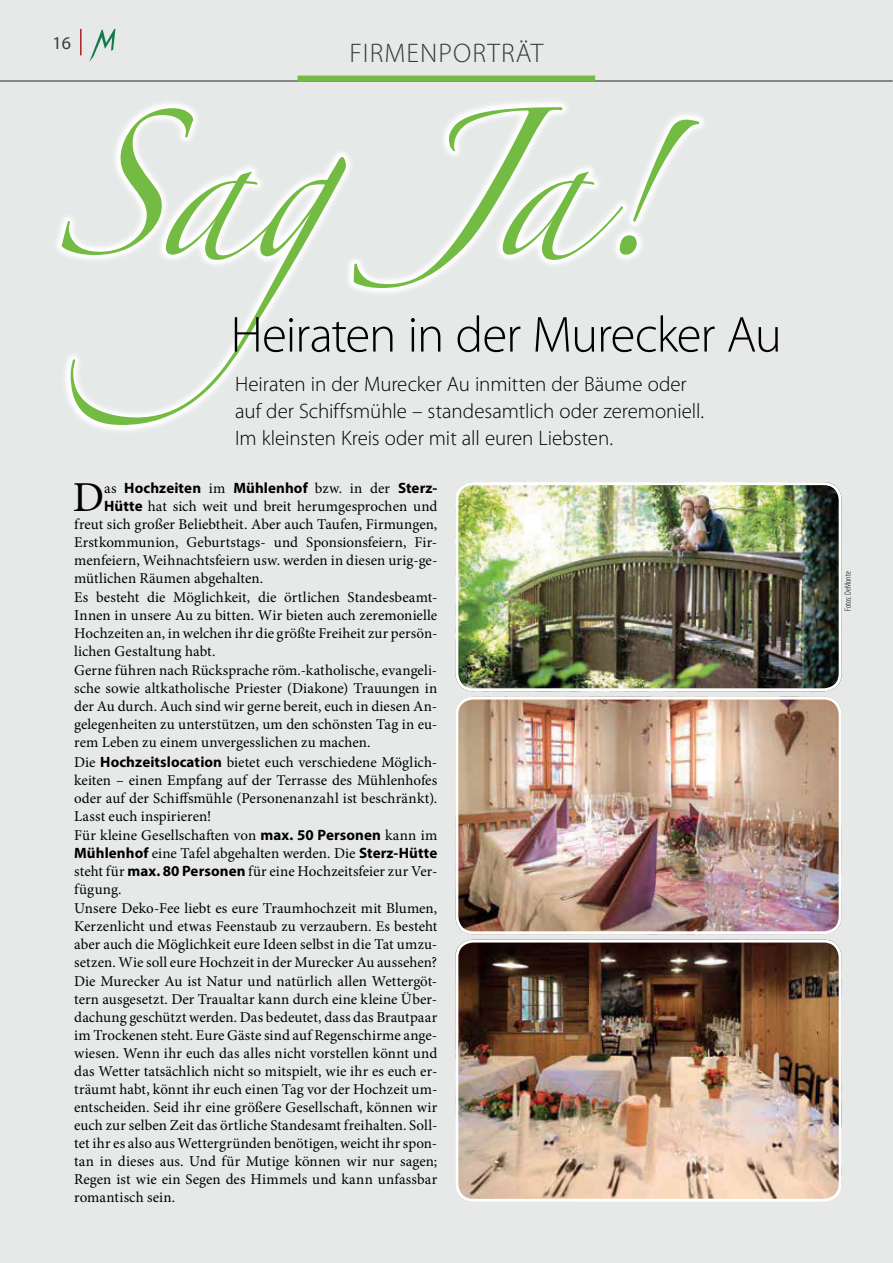
<style>
.page{position:relative;width:893px;height:1263px;background:#e6e9e8}
.page>*{position:absolute;margin:0;border:0;box-sizing:border-box;transform-origin:0 0}
.t1{font:130.8px "Zapfino";color:#74bb43}
.t2{font:300 51px "Myriad Pro";letter-spacing:-.02em;color:#000001}
.t3{font:42.6px "Minion Pro";color:#000001}
.t4{font:300 27px "Myriad Pro";letter-spacing:.04em;color:#373b3f}
.t5{font:300 21px/27px "Myriad Pro";letter-spacing:-.005em;color:#000001}
.t6{font:18px "Myriad Pro";color:#373b3f}
.t7{font:15px/18.1px "Minion Pro";color:#000001}
.t8{font:700 15px "Myriad Pro";letter-spacing:.005em;color:#000001}
.t9{font:300 condensed 9px "Myriad Pro";color:#000001}
.s1{font-family:"Minion Pro";font-weight:400}
.s2{font-family:"Myriad Pro";font-weight:700}
</style>
<div class="page">
<img style="left:455px;top:940px;width:387px;height:262px;border-radius:18px">
<div style="left:455px;top:940px;width:387px;height:262px;border:3px solid #fff;border-radius:16px"></div>
<img style="left:455px;top:482px;width:387px;height:209px;border-radius:18px">
<div style="left:455px;top:482px;width:387px;height:209px;border:3px solid #fff;border-radius:16px"></div>
<img style="left:455px;top:697px;width:387px;height:237px;border-radius:18px">
<div style="left:455px;top:697px;width:387px;height:237px;border:3px solid #fff;border-radius:16px"></div>
<hr style="left:0;top:80px;width:892px;height:2px;background:#373b3f">
<svg style="left:89px;top:29px;width:26px;height:33px"></svg>
<hr style="left:80px;top:29px;width:2px;height:26px;background:#af1e26">
<div style="left:298px;top:76px;width:297px;height:6px;background:#74bb43"></div>
<img style="left:57px;top:102px;width:647px;height:329px">
<p class="t6" style="left:53px;top:32px;width:20px">16</p>
<h3 class="t4" style="left:349px;top:43px;width:195px">FIRMENPOR T RÄT</h3>
<h1 class="t1" style="left:54px;top:131px;width:606px">SagJa!</h1>
<h2 class="t2" style="left:231px;top:315px;width:553px">Heiraten in der Murecker Au</h2>
<h3 class="t5" style="left:235px;top:371px;width:470px">Heiraten in der Murecker Au inmitten der Bäume oder auf der Schiffsmühle – standesamtlich oder zeremoniell.<br>Im kleinsten Kreis oder mit all euren Liebsten.</h3>
<h3 class="t3" style="left:73px;top:481px;width:33px">D</h3>
<p class="t8" style="left:104px;top:482px;width:335px"><span class="s1">as</span> Hochzeiten <span class="s1">im</span> Mühlenhof <span class="s1">bzw. in der</span> Sterz-</p>
<p class="t7" style="left:74px;top:498px;width:365px;text-indent:30px"><span class="s2">Hütte</span> hat sich weit und breit herumgesprochen und freut sich großer Beliebtheit. Aber auch Taufen, Firmungen, Erstkommunion, Geburtstags- und Sponsionsfeiern, Fir&shy;menfeiern, Weihnachtsfeiern usw. werden in diesen urig-ge&shy;mütlichen Räumen abgehalten.<br>Es besteht die Möglichkeit, die örtlichen Standesbeamt-Innen in unsere Au zu bitten. Wir bieten auch zeremonielle Hochzeiten an, in welchen ihr die größte Freiheit zur persön&shy;lichen Gestaltung habt.<br>Gerne führen nach Rücksprache röm.-katholische, evangeli&shy;sche sowie altkatholische Priester (Diakone) Trauungen in der Au durch. Auch sind wir gerne bereit, euch in diesen An&shy;gelegenheiten zu unterstützen, um den schönsten Tag in eu&shy;rem Leben zu einem unvergesslichen zu machen.<br>Die <span class="s2">Hochzeitslocation</span> bietet euch verschiedene Möglich&shy;keiten – einen Empfang auf der Terrasse des Mühlenhofes oder auf der Schiffsmühle (Personenanzahl ist beschränkt).<br>Lasst euch inspirieren!<br>Für kleine Gesellschaften von <span class="s2">max. 50 Personen</span> kann im <span class="s2">Mühlenhof</span> eine Tafel abgehalten werden. Die <span class="s2">Sterz-Hütte </span>steht für <span class="s2">max. 80 Personen</span> für eine Hochzeitsfeier zur Ver&shy;fügung.<br>Unsere Deko-Fee liebt es eure Traumhochzeit mit Blumen, Kerzenlicht und etwas Feenstaub zu verzaubern. Es besteht aber auch die Möglichkeit eure Ideen selbst in die Tat umzu&shy;setzen. Wie soll eure Hochzeit in der Murecker Au aussehen?<br>Die Murecker Au ist Natur und natürlich allen Wettergöt&shy;tern ausgesetzt. Der Traualtar kann durch eine kleine Über&shy;dachung geschützt werden. Das bedeutet, dass das Brautpaar im Trockenen steht. Eure Gäste sind auf Regenschirme ange&shy;wiesen. Wenn ihr euch das alles nicht vorstellen könnt und das Wetter tatsächlich nicht so mitspielt, wie ihr es euch er&shy;träumt habt, könnt ihr euch einen Tag vor der Hochzeit um&shy;entscheiden. Seid ihr eine größere Gesellschaft, können wir euch zur selben Zeit das örtliche Standesamt freihalten. Soll&shy;tet ihr es also aus Wettergründen benötigen, weicht ihr spon&shy;tan in dieses aus. Und für Mutige können wir nur sagen; Regen ist wie ein Segen des Himmels und kann unfassbar romantisch sein.</p>
<p class="t9" style="left:842px;top:611px;width:41px;rotate:-90deg">Fotos: DeMonte</p>
</div>
